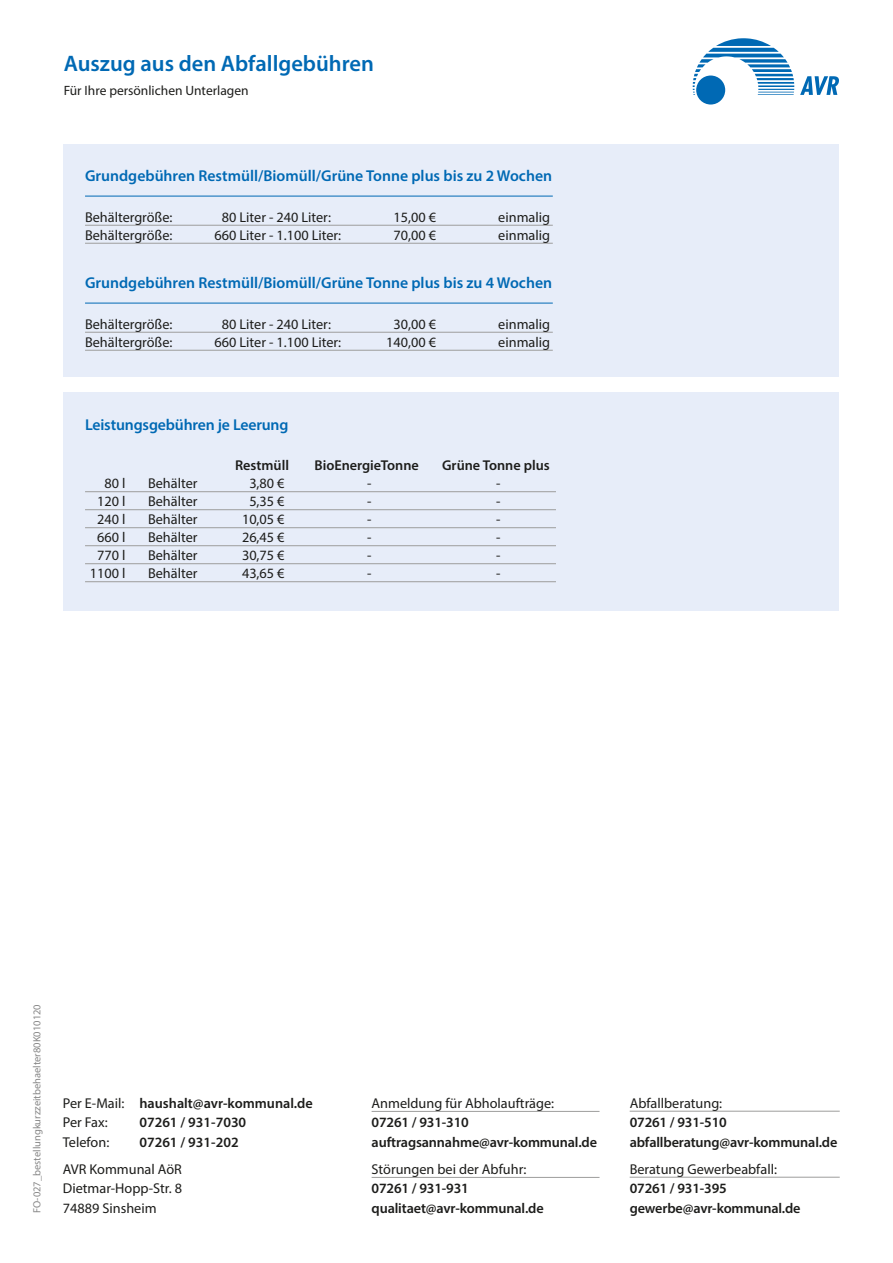
<style>
.page{position:relative;width:893px;height:1263px;background:#fff}
.page>*{position:absolute;margin:0;border:0;box-sizing:border-box;transform-origin:0 0}
.t1{font:600 22.5px "Myriad Pro";color:#0069b4}
.t2{font:600 15.75px "Myriad Pro";color:#0069b4}
.t3{font:14.25px/19.5px "Myriad Pro";color:#1d1d1b;text-align:justify}
.t4{font:600 14.25px/19.5px "Myriad Pro";letter-spacing:-.01em;color:#1d1d1b}
.t5{font:13.5px "Myriad Pro";color:#1d1d1b}
.t6{font:10.5px "Myriad Pro";color:#878787}
.s1{font-weight:400}
</style>
<div class="page">
<div style="left:64px;top:145px;width:775px;height:232px;background:#e7edf9"></div>
<svg style="left:693px;top:38px;width:101px;height:57px"></svg>
<div style="left:696px;top:76px;width:29px;height:29px;background:#0069b4;border-radius:50%"></div>
<svg style="left:800px;top:76px;width:39px;height:19px"></svg>
<hr style="left:85px;top:225px;width:468px;height:1px;background:#9d9d9c">
<hr style="left:85px;top:243px;width:468px;height:1px;background:#9d9d9c">
<hr style="left:85px;top:332px;width:468px;height:1px;background:#9d9d9c">
<hr style="left:85px;top:350px;width:468px;height:1px;background:#9d9d9c">
<hr style="left:85px;top:196px;width:468px;height:1px;background:#0069b4">
<hr style="left:85px;top:303px;width:468px;height:1px;background:#0069b4">
<div style="left:64px;top:392px;width:775px;height:218px;background:#e7edf9"></div>
<hr style="left:85px;top:491px;width:471px;height:1px;background:#9d9d9c">
<hr style="left:85px;top:509px;width:471px;height:1px;background:#9d9d9c">
<hr style="left:85px;top:527px;width:471px;height:1px;background:#9d9d9c">
<hr style="left:85px;top:545px;width:471px;height:1px;background:#9d9d9c">
<hr style="left:85px;top:563px;width:471px;height:1px;background:#9d9d9c">
<hr style="left:85px;top:581px;width:471px;height:1px;background:#9d9d9c">
<hr style="left:372px;top:1111px;width:227px;height:1px;background:#9d9d9c">
<hr style="left:372px;top:1177px;width:227px;height:1px;background:#9d9d9c">
<hr style="left:630px;top:1111px;width:210px;height:1px;background:#9d9d9c">
<hr style="left:630px;top:1177px;width:210px;height:1px;background:#9d9d9c">
<h1 class="t1" style="left:64px;top:49px;width:312px">Auszug aus den Abfallgebühren</h1>
<p class="t5" style="left:64px;top:82px;width:186px">Für Ihre persönlichen Unterlagen</p>
<p class="t2" style="left:85px;top:165px;width:469px">Grundgebühren Restmüll/Biomüll/Grüne Tonne plus bis zu 2 Wochen</p>
<p class="t3" style="left:85px;top:207px;width:89px">Behältergröße:</p>
<p class="t3" style="left:222px;top:207px;width:111px">80 Liter - 240 Liter:</p>
<p class="t3" style="left:394px;top:207px;width:44px">15,00 €</p>
<p class="t3" style="left:498px;top:207px;width:53px">einmalig</p>
<p class="t3" style="left:85px;top:225px;width:89px">Behältergröße:</p>
<p class="t3" style="left:215px;top:225px;width:128px">660 Liter - 1.100 Liter:</p>
<p class="t3" style="left:394px;top:225px;width:44px">70,00 €</p>
<p class="t3" style="left:498px;top:225px;width:53px">einmalig</p>
<p class="t2" style="left:85px;top:272px;width:469px">Grundgebühren Restmüll/Biomüll/Grüne Tonne plus bis zu 4 Wochen</p>
<p class="t3" style="left:85px;top:314px;width:89px">Behältergröße:</p>
<p class="t3" style="left:222px;top:314px;width:111px">80 Liter - 240 Liter:</p>
<p class="t3" style="left:394px;top:314px;width:44px">30,00 €</p>
<p class="t3" style="left:498px;top:314px;width:53px">einmalig</p>
<p class="t3" style="left:85px;top:332px;width:89px">Behältergröße:</p>
<p class="t3" style="left:215px;top:332px;width:128px">660 Liter - 1.100 Liter:</p>
<p class="t3" style="left:386px;top:332px;width:51px">140,00 €</p>
<p class="t3" style="left:498px;top:332px;width:53px">einmalig</p>
<p class="t2" style="left:85px;top:415px;width:205px">Leistungsgebühren je Leerung</p>
<p class="t4" style="left:235px;top:455px;width:55px">Restmüll</p>
<p class="t4" style="left:314px;top:455px;width:106px">BioEnergieTonne</p>
<p class="t4" style="left:442px;top:455px;width:109px">Grüne Tonne plus</p>
<p class="t3" style="left:105px;top:473px;width:23px">80 l</p>
<p class="t3" style="left:148px;top:473px;width:51px">Behälter</p>
<p class="t3" style="left:249px;top:473px;width:37px">3,80 €</p>
<p class="t3" style="left:367px;top:473px;width:6px">-</p>
<p class="t3" style="left:496px;top:473px;width:6px">-</p>
<p class="t3" style="left:97px;top:491px;width:30px">120 l</p>
<p class="t3" style="left:148px;top:491px;width:51px">Behälter</p>
<p class="t3" style="left:249px;top:491px;width:37px">5,35 €</p>
<p class="t3" style="left:367px;top:491px;width:6px">-</p>
<p class="t3" style="left:496px;top:491px;width:6px">-</p>
<p class="t3" style="left:97px;top:509px;width:30px">240 l</p>
<p class="t3" style="left:148px;top:509px;width:51px">Behälter</p>
<p class="t3" style="left:242px;top:509px;width:44px">10,05 €</p>
<p class="t3" style="left:367px;top:509px;width:6px">-</p>
<p class="t3" style="left:496px;top:509px;width:6px">-</p>
<p class="t3" style="left:97px;top:527px;width:30px">660 l</p>
<p class="t3" style="left:148px;top:527px;width:51px">Behälter</p>
<p class="t3" style="left:242px;top:527px;width:44px">26,45 €</p>
<p class="t3" style="left:367px;top:527px;width:6px">-</p>
<p class="t3" style="left:496px;top:527px;width:6px">-</p>
<p class="t3" style="left:97px;top:545px;width:30px">770 l</p>
<p class="t3" style="left:148px;top:545px;width:51px">Behälter</p>
<p class="t3" style="left:242px;top:545px;width:44px">30,75 €</p>
<p class="t3" style="left:367px;top:545px;width:6px">-</p>
<p class="t3" style="left:496px;top:545px;width:6px">-</p>
<p class="t3" style="left:90px;top:563px;width:37px">1100 l</p>
<p class="t3" style="left:148px;top:563px;width:51px">Behälter</p>
<p class="t3" style="left:242px;top:563px;width:44px">43,65 €</p>
<p class="t3" style="left:367px;top:563px;width:6px">-</p>
<p class="t3" style="left:496px;top:563px;width:6px">-</p>
<p class="t6" style="left:30px;top:1213px;width:210px;rotate:-90deg">FO-027_bestellungkurzzeitbehaelter80K010120</p>
<p class="t4" style="left:63px;top:1093px;width:251px"><span class="s1">Per E-Mail:</span> haushalt@avr-kommunal.de<br><span class="s1">Per Fax:</span></p>
<p class="t4" style="left:139px;top:1112px;width:108px">07261 / 931-7030</p>
<p class="t3" style="left:63px;top:1132px;width:48px">Telefon:</p>
<p class="t4" style="left:139px;top:1132px;width:101px">07261 / 931-202</p>
<p class="t3" style="left:63px;top:1159px;width:121px">AVR Kommunal AöR Dietmar-Hopp-Str. 8<br>74889 Sinsheim</p>
<p class="t3" style="left:372px;top:1093px;width:184px">Anmeldung für Abholaufträge:</p>
<p class="t4" style="left:372px;top:1112px;width:227px">07261 / 931-310 auftragsannahme@avr-kommunal.de</p>
<p class="t3" style="left:372px;top:1159px;width:156px">Störungen bei der Abfuhr:</p>
<p class="t4" style="left:372px;top:1178px;width:174px">07261 / 931-931 qualitaet@avr-kommunal.de</p>
<p class="t3" style="left:630px;top:1093px;width:94px">Abfallberatung:</p>
<p class="t4" style="left:630px;top:1112px;width:209px">07261 / 931-510 abfallberatung@avr-kommunal.de</p>
<p class="t3" style="left:630px;top:1159px;width:149px">Beratung Gewerbeabfall:</p>
<p class="t4" style="left:630px;top:1178px;width:172px">07261 / 931-395 gewerbe@avr-kommunal.de</p>
</div>
